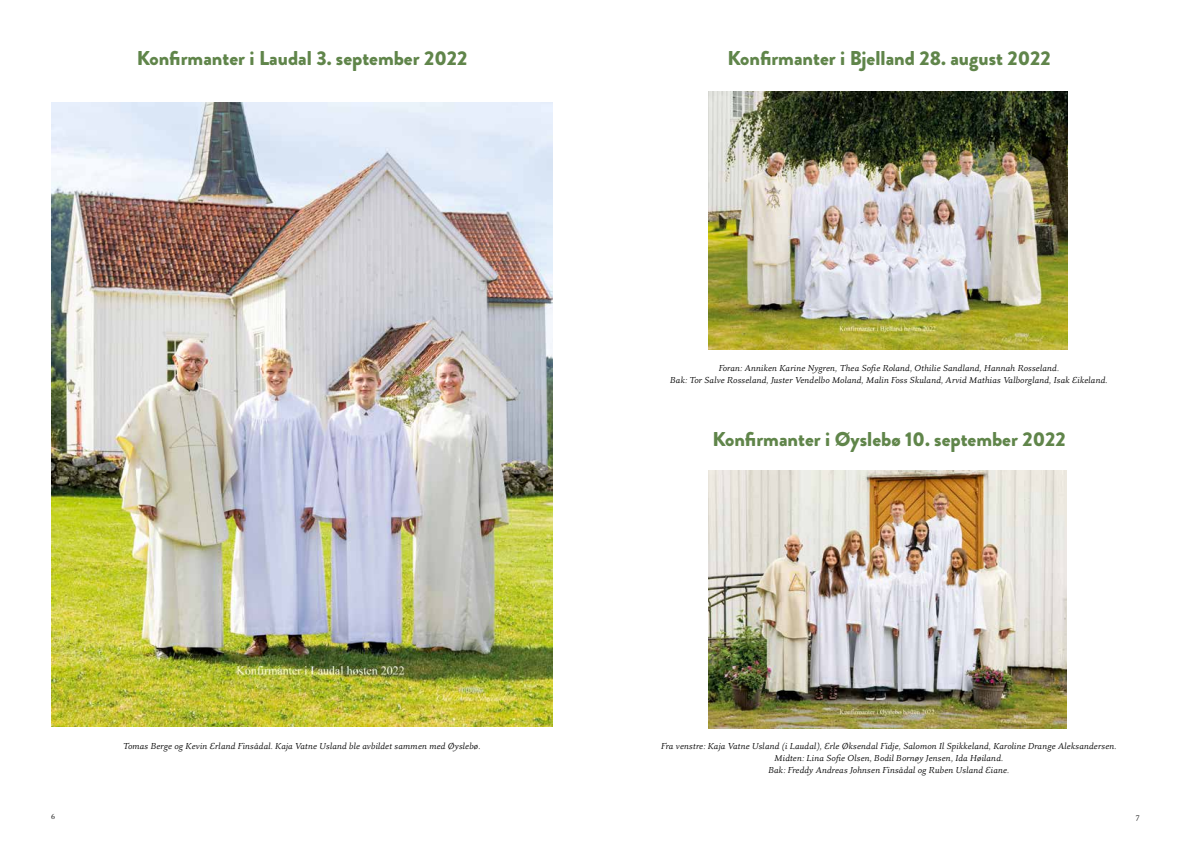
<style>
.page{position:relative;width:1191px;height:842px;background:#fff}
.page>*{position:absolute;margin:0;border:0;box-sizing:border-box;transform-origin:0 0}
.t1{font:900 20px "Brandon Grotesque";color:#60854a}
.t2{font:italic 9px/12px "Eplica";color:#000;text-align:center}
.t3{font:8px "Celeste";color:#000}
</style>
<div class="page">
<img style="left:51px;top:103px;width:502px;height:623px">
<img style="left:709px;top:91px;width:358px;height:258px">
<img style="left:708px;top:471px;width:359px;height:257px">
<h1 class="t1" style="left:137px;top:44px;width:332px">Konfirmanter i Laudal 3. september 2022</h1>
<p class="t2" style="left:123px;top:740px;width:359px">Tomas Berge og Kevin Erland Finsådal. Kaja Vatne Usland ble avbildet sammen med Øyslebø.</p>
<h1 class="t1" style="left:727px;top:44px;width:325px">Konfirmanter i Bjelland 28. august 2022</h1>
<p class="t2" style="left:670px;top:362px;width:439px">Foran: Anniken Karine Nygren, Thea Sofie Roland, Othilie Sandland, Hannah Rosseland.<br>Bak: Tor Salve Rosseland, Juster Vendelbo Moland, Malin Foss Skuland, Arvid Mathias Valborgland, Isak Eikeland.</p>
<h1 class="t1" style="left:712px;top:425px;width:355px">Konfirmanter i Øyslebø 10. september 2022</h1>
<p class="t2" style="left:661px;top:740px;width:457px">Fra venstre: Kaja Vatne Usland (i Laudal), Erle Øksendal Fidje, Salomon Il Spikkeland, Karoline Drange Aleksandersen.<br>Midten: Lina Sofie Olsen, Bodil Bornøy Jensen, Ida Høiland.<br>Bak: Freddy Andreas Johnsen Finsådal og Ruben Usland Eiane.</p>
<p class="t3" style="left:51px;top:813px;width:5px">6</p>
<p class="t3" style="left:1136px;top:813px;width:5px">7</p>
</div>
